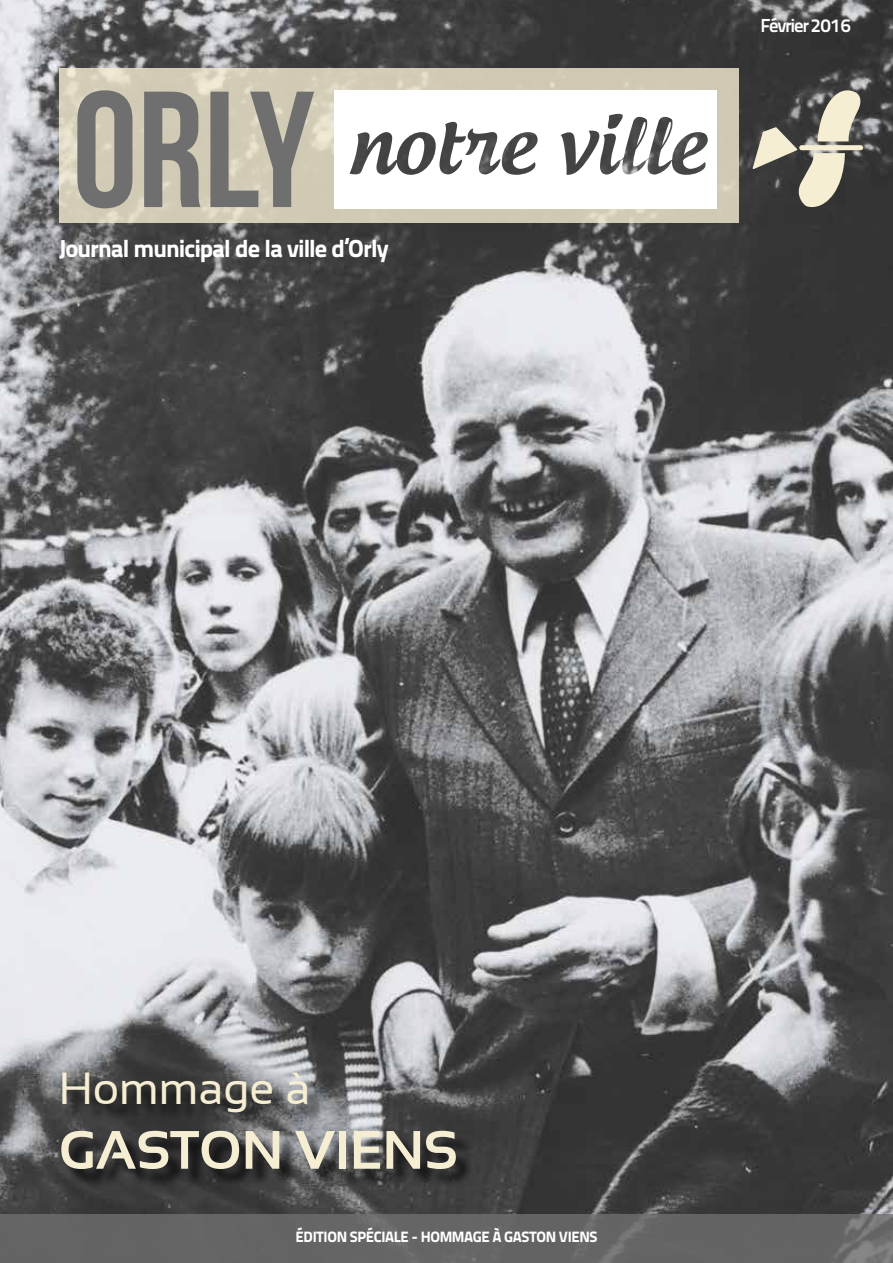
<style>
.page{position:relative;width:893px;height:1263px;background:#fff}
.page>*{position:absolute;margin:0;border:0;box-sizing:border-box;transform-origin:0 0}
.t1{font:700 54px "Sansation";color:#f6eed3}
.t2{font:45px "Sansation";color:#f6eed3}
.t3{font:800 24.6px "Titillium Text 22 L";letter-spacing:-.04em;color:#fff}
.t4{font:700 18.9px "Titillium Text 22 L";letter-spacing:-.07em;color:#fff}
.t5{font:800 15px "Titillium Text 22 L";letter-spacing:-.025em;color:#fff}
</style>
<div class="page">
<img style="left:0;top:0;width:893px;height:1214px">
<svg style="left:753px;top:86px;width:111px;height:124px"></svg>
<svg style="left:59px;top:68px;width:679px;height:155px;fill:#d1cab5"></svg>
<svg style="left:77px;top:90px;width:237px;height:118px"></svg>
<div style="left:0;top:1214px;width:893px;height:49px;background:#656464"></div>
<div style="left:334px;top:90px;width:383px;height:118px;background:#fff"></div>
<img style="left:439px;top:114px;width:233px;height:60px">
<div style="left:64px;top:1075px;width:410px;height:112px;background:#000;opacity:.75"></div>
<h3 class="t3" style="left:59px;top:229px;width:332px">Journal municipal de la ville d’Orly</h3>
<p class="t4" style="left:760px;top:11px;width:92px">Février 2016</p>
<h2 class="t2" style="left:59px;top:1063px;width:253px">Hommage à</h2>
<h1 class="t1" style="left:59px;top:1120px;width:401px">GASTON VIENS</h1>
<p class="t5" style="left:296px;top:1225px;width:303px">ÉDITION SPÉCIALE - HOMMAGE À GASTON VIENS</p>
</div>
